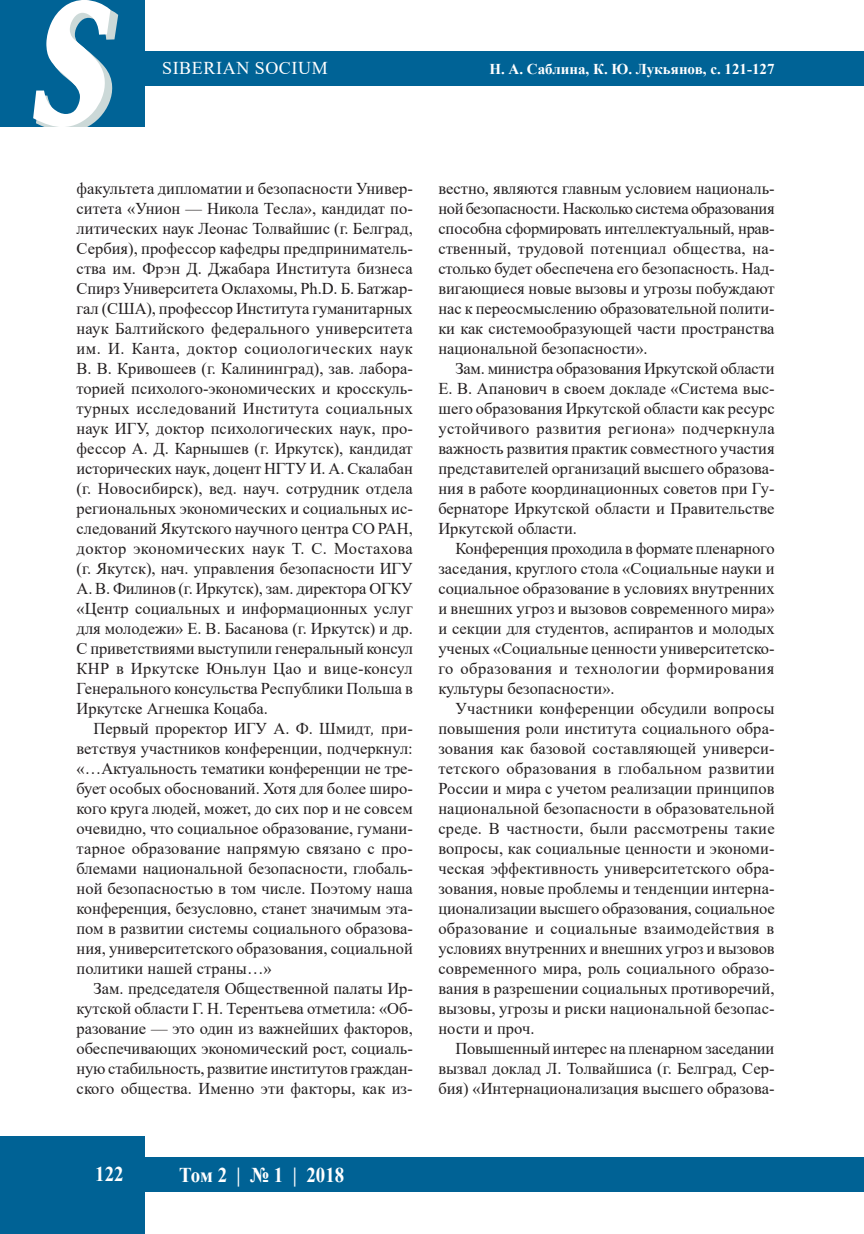
<style>
.page{position:relative;width:864px;height:1234px;background:#fff}
.page>*{position:absolute;margin:0;border:0;box-sizing:border-box;transform-origin:0 0}
.t1{font:italic 700 165px "Quant Antiqua";color:#fff;scale:.75 1}
.t2{font:700 21px "Times New Roman";color:#fff;scale:.9 1}
.t3{font:18px "Times New Roman";letter-spacing:.035em;color:#fff}
.t4{font:16.5px/20px "Times New Roman";color:#231f20;text-align:justify}
.t5{font:700 15px "Times New Roman";color:#fff}
.s1{font-style:italic}
</style>
<div class="page">
<div style="left:0;top:0;width:145px;height:128px;background:#006396"></div>
<div style="left:142px;top:51px;width:721px;height:34px;background:#006396"></div>
<div style="left:0;top:1135px;width:145px;height:98px;background:#006295"></div>
<div style="left:142px;top:1157px;width:721px;height:34px;background:#006295"></div>
<svg style="left:32px;top:0;width:89px;height:128px"></svg>
<h1 class="t1" style="left:30px;top:-35px;width:113px">S</h1>
<p class="t3" style="left:162px;top:55px;width:167px">SIBERIAN SOCIUM</p>
<p class="t4" style="left:77px;top:178px;width:338px">факультета дипломатии и безопасности Универ&shy;ситета «Унион — Никола Тесла», кандидат по&shy;литических наук Леонас Толвайшис (г. Белград, Сербия), профессор кафедры предприниматель&shy;ства им. Фрэн Д. Джабара Института бизнеса Спирз Университета Оклахомы, Ph.D. Б. Батжар&shy;гал (США), профессор Института гуманитарных наук Балтийского федерального университета им. И. Канта, доктор социологических наук В. В. Кривошеев (г. Калининград), зав. лабора&shy;торией психолого-экономических и кросскуль&shy;турных исследований Института социальных наук ИГУ, доктор психологических наук, про&shy;фессор А. Д. Карнышев (г. Иркутск), кандидат исторических наук, доцент НГТУ И. А. Скалабан (г. Новосибирск), вед. науч. сотрудник отдела региональных экономических и социальных ис&shy;следований Якутского научного центра СО РАН, доктор экономических наук Т. С. Мостахова (г. Якутск), нач. управления безопасности ИГУ А. В. Филинов (г. Иркутск), зам. директора ОГКУ «Центр социальных и информационных услуг для молодежи» Е. В. Басанова (г. Иркутск) и др.<br>С приветствиями выступили генеральный консул КНР в Иркутске Юньлун Цао и вице-консул Генерального консульства Республики Польша в Иркутске Агнешка Коцаба.</p>
<p class="t4" style="left:77px;top:718px;width:338px;text-indent:17px">Первый проректор ИГУ А. Ф. Шмидт<span class="s1">,</span> при&shy;ветствуя участников конференции, подчеркнул: «…Актуальность тематики конференции не тре&shy;бует особых обоснований. Хотя для более широ&shy;кого круга людей, может, до сих пор и не совсем очевидно, что социальное образование, гумани&shy;тарное образование напрямую связано с про&shy;блемами национальной безопасности, глобаль&shy;ной безопасностью в том числе. Поэтому наша конференция, безусловно, станет значимым эта&shy;пом в развитии системы социального образова&shy;ния, университетского образования, социальной политики нашей страны…»</p>
<p class="t4" style="left:77px;top:977px;width:337px;text-indent:17px">Зам. председателя Общественной палаты Ир&shy;кутской области Г. Н. Терентьева отметила: «Об&shy;разование — это один из важнейших факторов, обеспечивающих экономический рост, социаль&shy;ную стабильность, развитие институтов граждан&shy;ского общества. Именно эти факторы, как из-</p>
<p class="t5" style="left:489px;top:58px;width:286px">Н. А. Саблина, К. Ю. Лукьянов, с. 121-127</p>
<p class="t4" style="left:438px;top:178px;width:337px">вестно, являются главным условием националь&shy;ной безопасности. Насколько система образования способна сформировать интеллектуальный, нрав&shy;ственный, трудовой потенциал общества, на&shy;столько будет обеспечена его безопасность. Над&shy;вигающиеся новые вызовы и угрозы побуждают нас к переосмыслению образовательной полити&shy;ки как системообразующей части пространства национальной безопасности».</p>
<p class="t4" style="left:438px;top:358px;width:338px;text-indent:17px">Зам. министра образования Иркутской области Е. В. Апанович в своем докладе «Система выс&shy;шего образования Иркутской области как ресурс устойчивого развития региона» подчеркнула важность развития практик совместного участия представителей организаций высшего образова&shy;ния в работе координационных советов при Гу&shy;бернаторе Иркутской области и Правительстве Иркутской области.</p>
<p class="t4" style="left:438px;top:538px;width:337px;text-indent:17px">Конференция проходила в формате пленарного заседания, круглого стола «Социальные науки и социальное образование в условиях внутренних и внешних угроз и вызовов современного мира» и секции для студентов, аспирантов и молодых ученых «Социальные ценности университетско&shy;го образования и технологии формирования культуры безопасности».</p>
<p class="t4" style="left:438px;top:698px;width:338px;text-indent:17px">Участники конференции обсудили вопросы повышения роли института социального обра&shy;зования как базовой составляющей универси&shy;тетского образования в глобальном развитии России и мира с учетом реализации принципов национальной безопасности в образовательной среде. В частности, были рассмотрены такие вопросы, как социальные ценности и экономи&shy;ческая эффективность университетского обра&shy;зования, новые проблемы и тенденции интерна&shy;ционализации высшего образования, социальное образование и социальные взаимодействия в условиях внутренних и внешних угроз и вызовов современного мира, роль социального образо&shy;вания в разрешении социальных противоречий, вызовы, угрозы и риски национальной безопас&shy;ности и проч.</p>
<p class="t4" style="left:438px;top:1038px;width:337px;text-indent:17px">Повышенный интерес на пленарном заседании вызвал доклад Л. Толвайшиса (г. Белград, Сер&shy;бия) «Интернационализация высшего образова-</p>
<p class="t2" style="left:95px;top:1158px;width:33px">122</p>
<p class="t2" style="left:179px;top:1159px;width:185px">Том 2 | № 1 | 2018</p>
</div>
